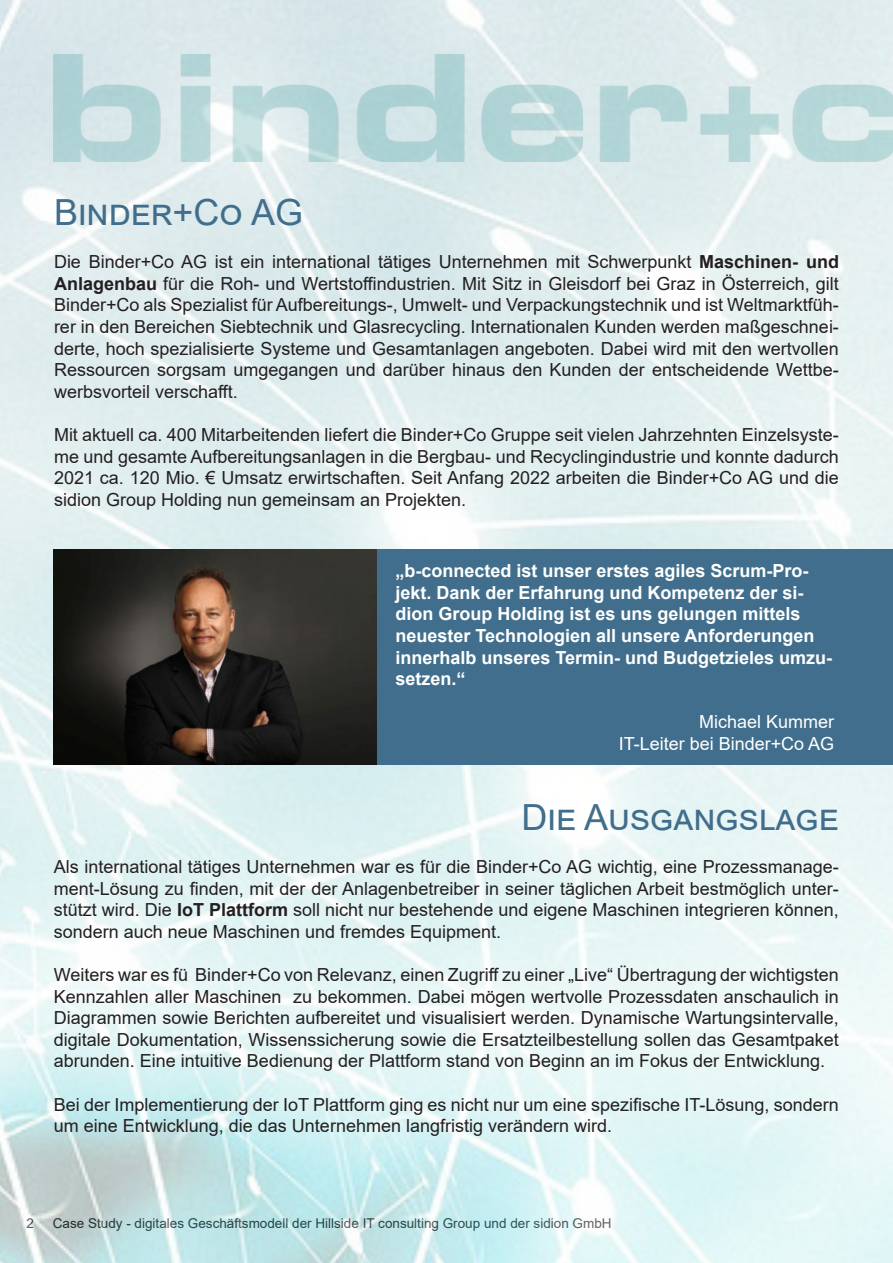
<style>
.page{position:relative;width:893px;height:1263px;background:#fff}
.page>*{position:absolute;margin:0;border:0;box-sizing:border-box;transform-origin:0 0}
.t1{font:36px "Arial";color:#416e8c}
.t2{font:18px/21.6px "Arial";color:#231f20;text-align:justify}
.t3{font:700 18px/21.6px "Arial";color:#fff}
.t4{font:18px/21.6px "Arial";color:#fff;text-align:right}
.t5{font:13.5px "Arial";color:#231f20}
.s1{font-weight:700}
</style>
<div class="page">
<img style="left:0;top:0;width:893px;height:1263px">
<img style="left:54px;top:54px;width:839px;height:108px">
<div style="left:377px;top:549px;width:516px;height:215px;background:#416e8c"></div>
<img style="left:54px;top:549px;width:323px;height:215px">
<h1 class="t1" style="left:54px;top:188px;width:251px">Binder+Co AG</h1>
<p class="t2" style="left:54px;top:251px;width:786px">Die Binder+Co AG ist ein international tätiges Unternehmen mit Schwerpunkt <span class="s1">Maschinen- und Anlagenbau</span> für die Roh- und Wertstoffindustrien. Mit Sitz in Gleisdorf bei Graz in Österreich, gilt Binder+Co als Spezialist für Aufbereitungs-, Umwelt- und Verpackungstechnik und ist Weltmarktfüh&shy;rer in den Bereichen Siebtechnik und Glasrecycling. Internationalen Kunden werden maßgeschnei&shy;derte, hoch spezialisierte Systeme und Gesamtanlagen angeboten. Dabei wird mit den wertvollen Ressourcen sorgsam umgegangen und darüber hinaus den Kunden der entscheidende Wettbe&shy;werbsvorteil verschafft.</p>
<p class="t2" style="left:54px;top:424px;width:786px">Mit aktuell ca. 400 Mitarbeitenden liefert die Binder+Co Gruppe seit vielen Jahrzehnten Einzelsyste&shy;me und gesamte Aufbereitungsanlagen in die Bergbau- und Recyclingindustrie und konnte dadurch 2021 ca. 120 Mio. € Umsatz erwirtschaften. Seit Anfang 2022 arbeiten die Binder+Co AG und die sidion Group Holding nun gemeinsam an Projekten.</p>
<p class="t3" style="left:395px;top:562px;width:438px">„b-connected ist unser erstes agiles Scrum-Pro&shy;jekt. Dank der Erfahrung und Kompetenz der si&shy;dion Group Holding ist es uns gelungen mittels neuester Technologien all unsere Anforderungen innerhalb unseres Termin- und Budgetzieles umzu&shy;setzen.“</p>
<p class="t4" style="left:619px;top:711px;width:217px">Michael Kummer<br>IT-Leiter bei Binder+Co AG</p>
<h1 class="t1" style="left:522px;top:792px;width:319px">Die Ausgangslage</h1>
<p class="t2" style="left:54px;top:856px;width:786px">Als international tätiges Unternehmen war es für die Binder+Co AG wichtig, eine Prozessmanage&shy;ment-Lösung zu finden, mit der der Anlagenbetreiber in seiner täglichen Arbeit bestmöglich unter&shy;stützt wird. Die <span class="s1">IoT Plattform</span> soll nicht nur bestehende und eigene Maschinen integrieren können, sondern auch neue Maschinen und fremdes Equipment.</p>
<p class="t2" style="left:54px;top:964px;width:786px">Weiters war es fü Binder+Co von Relevanz, einen Zugriff zu einer „Live“ Übertragung der wichtigsten Kennzahlen aller Maschinen zu bekommen. Dabei mögen wertvolle Prozessdaten anschaulich in Diagrammen sowie Berichten aufbereitet und visualisiert werden. Dynamische Wartungsintervalle, digitale Dokumentation, Wissenssicherung sowie die Ersatzteilbestellung sollen das Gesamtpaket abrunden. Eine intuitive Bedienung der Plattform stand von Beginn an im Fokus der Entwicklung.</p>
<p class="t2" style="left:54px;top:1093px;width:786px">Bei der Implementierung der IoT Plattform ging es nicht nur um eine spezifische IT-Lösung, sondern um eine Entwicklung, die das Unternehmen langfristig verändern wird.</p>
<p class="t5" style="left:27px;top:1218px;width:9px">2</p>
<p class="t5" style="left:53px;top:1218px;width:560px">Case Study - digitales Geschäftsmodell der Hillside IT consulting Group und der sidion GmbH</p>
</div>
